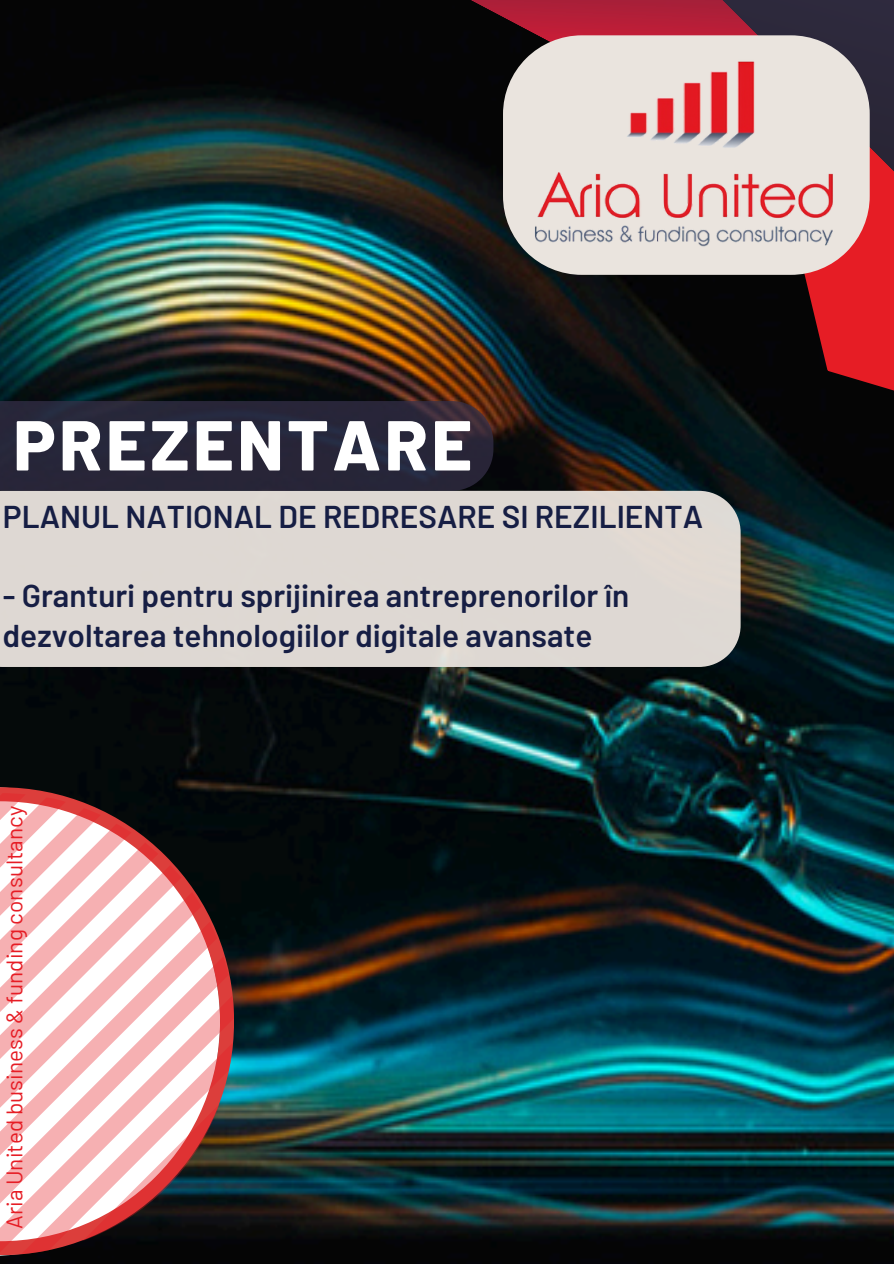
<style>
.page{position:relative;width:894px;height:1264px;background:#fff}
.page>*{position:absolute;margin:0;border:0;box-sizing:border-box;transform-origin:0 0}
.t1{font:800 70.5px "Barlow";letter-spacing:.05em;color:#fff}
.t2{font:600 31.5px/39.3px "Barlow";color:#161e44}
.t3{font:22.5px "Barlow";letter-spacing:.005em;color:#e61d25}
</style>
<div class="page">
<img style="left:0;top:0;width:893px;height:1263px">
<svg style="left:770px;top:285px;width:123px;height:156px;background:#580d11"></svg>
<svg style="left:469px;top:0;width:244px;height:167px;background:#671321"></svg>
<svg style="left:713px;top:0;width:180px;height:285px;background:#652533"></svg>
<svg style="left:503px;top:35px;width:366px;height:240px;background:#c7b7b3"></svg>
<img style="left:528px;top:55px;width:315px;height:200px">
<svg style="left:0;top:793px;width:233px;height:460px"></svg>
<div style="left:0;top:491px;width:740px;height:176px;background:#ded8d3"></div>
<svg style="left:0;top:401px;width:493px;height:90px;background:#282638"></svg>
<h1 class="t1" style="left:13px;top:400px;width:460px">PREZENTARE</h1>
<p class="t2" style="left:3px;top:496px;width:701px">PLANUL NATIONAL DE REDRESARE SI REZILIENTA</p>
<p class="t2" style="left:3px;top:575px;width:627px">- Granturi pentru sprijinirea antreprenorilor în dezvoltarea tehnologiilor digitale avansate</p>
<p class="t3" style="left:0;top:1228px;width:425px;rotate:-90deg">Aria United business &amp; funding consultancy</p>
</div>
